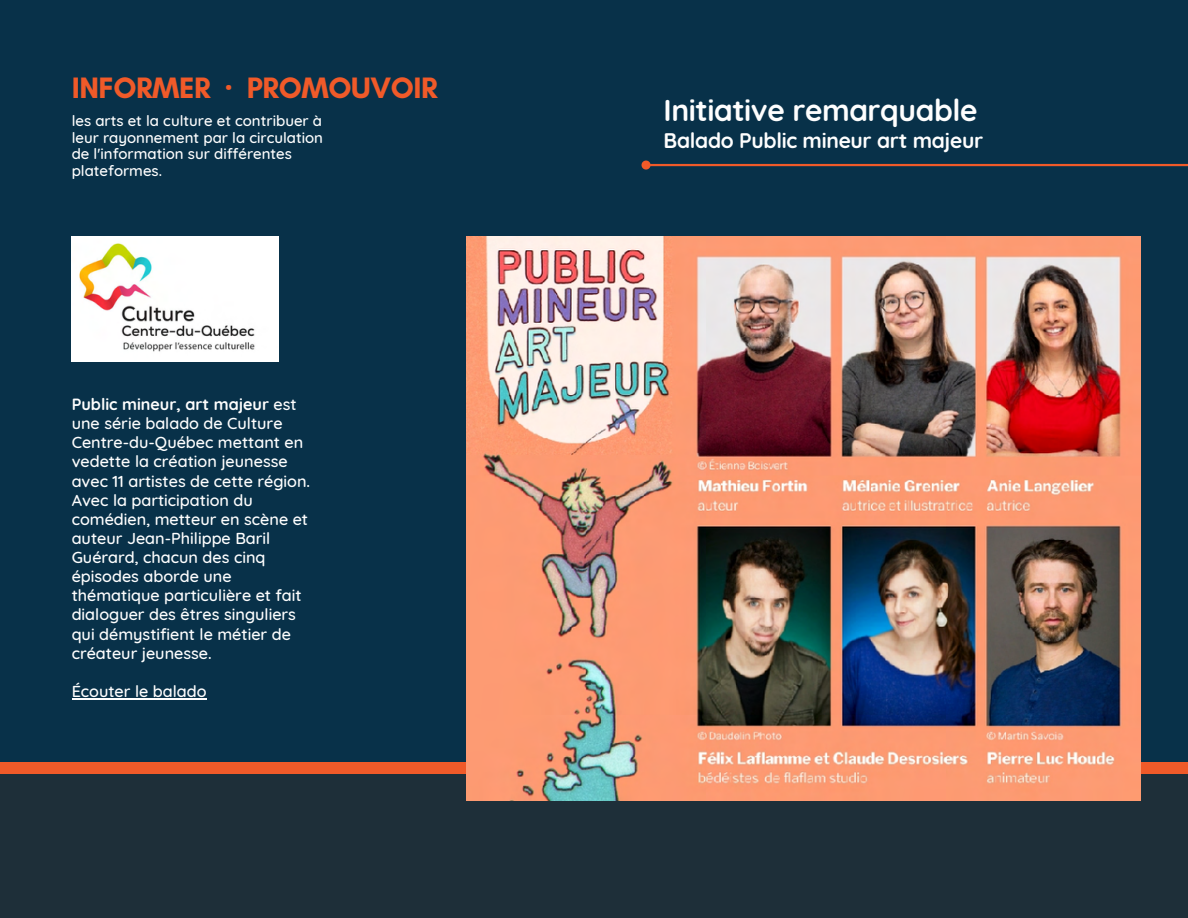
<style>
.page{position:relative;width:1188px;height:918px;background:#fff}
.page>*{position:absolute;margin:0;border:0;box-sizing:border-box;transform-origin:0 0}
.t1{font:700 30px "Quicksand";letter-spacing:-.015em;color:#fefefe}
.t2{font:700 30px "Glacial Indifference";letter-spacing:-.015em;color:#f05a29}
.t3{font:700 21px "Quicksand";letter-spacing:-.015em;color:#fefefe}
.t4{font:500 16.2px/19px "Quicksand";color:#fefefe}
.t5{font:500 15px/16.8px "Quicksand";color:#fefefe}
.s1{font-family:"Noto Sans"}
.s2{font-weight:700}
</style>
<div class="page">
<div style="left:0;top:0;width:1188px;height:763px;background:#083149"></div>
<div style="left:0;top:774px;width:1188px;height:144px;background:#1e2f39"></div>
<div style="left:0;top:762px;width:1188px;height:12px;background:#f05a29"></div>
<img style="left:466px;top:236px;width:674px;height:565px">
<hr style="left:72px;top:698px;width:134px;height:1px;background:#fefefe">
<img style="left:72px;top:236px;width:207px;height:125px">
<hr style="left:650px;top:164px;width:538px;height:2px;background:#f05a29">
<svg style="left:641px;top:160px;width:11px;height:10px"></svg>
<h1 class="t2" style="left:72px;top:70px;width:368px">INFORMER <span class="s1">·</span> PROMOUVOIR</h1>
<p class="t5" style="left:72px;top:112px;width:253px">les arts et la culture et contribuer à leur rayonnement par la circulation de l'information sur différentes plateformes.</p>
<p class="t4" style="left:72px;top:394px;width:240px"><span class="s2">Public mineur, art majeur</span> est une série balado de Culture<br>Centre-du-Québec mettant en vedette la création jeunesse avec 11 artistes de cette région.<br>Avec la participation du comédien, metteur en scène et auteur Jean-Philippe Baril<br>Guérard, chacun des cinq épisodes aborde une thématique particulière et fait dialoguer des êtres singuliers qui démystifient le métier de créateur jeunesse.</p>
<p class="t4" style="left:72px;top:681px;width:136px">Écouter le balado</p>
<h1 class="t1" style="left:664px;top:91px;width:316px">Initiative remarquable</h1>
<p class="t3" style="left:664px;top:127px;width:321px">Balado Public mineur art majeur</p>
</div>
